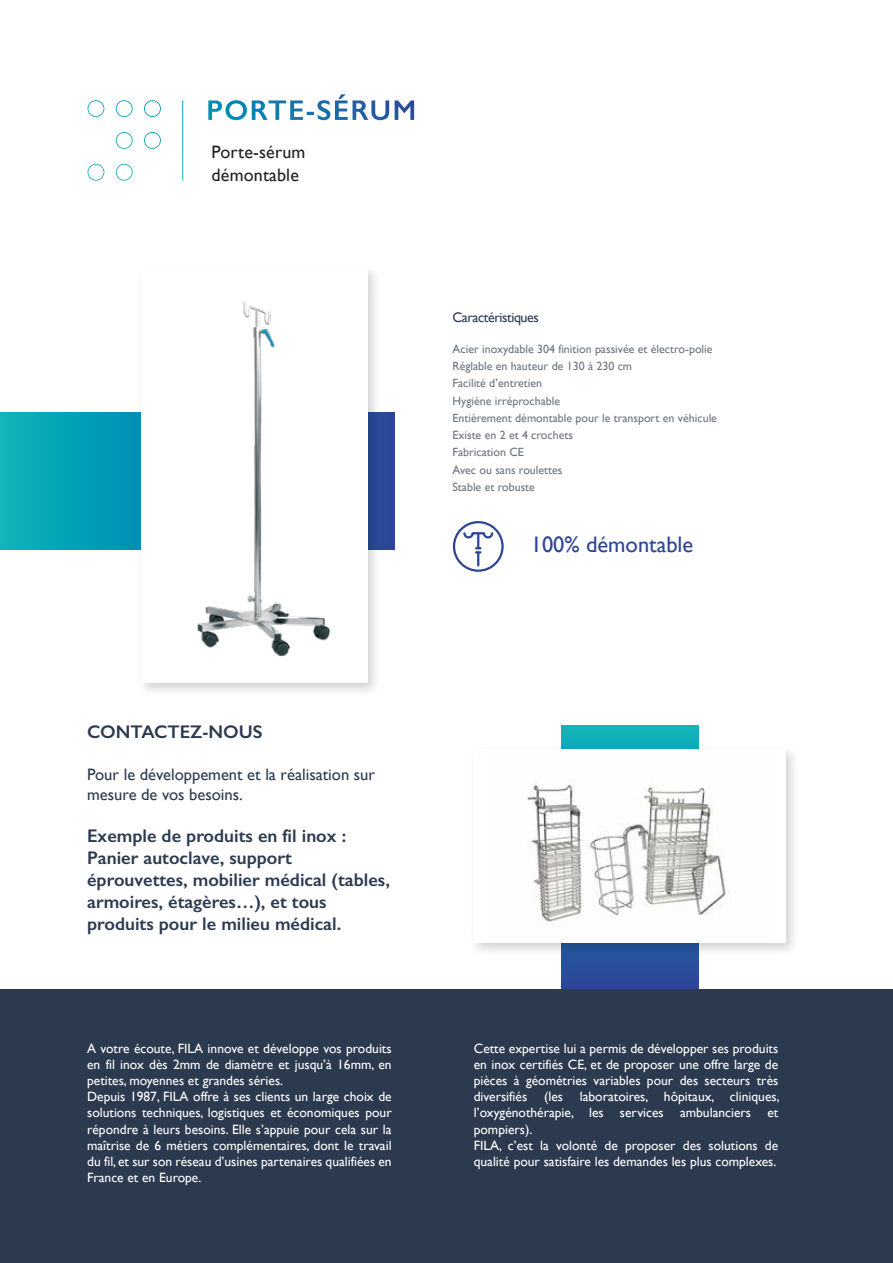
<style>
.page{position:relative;width:893px;height:1263px;background:#fff}
.page>*{position:absolute;margin:0;border:0;box-sizing:border-box;transform-origin:0 0}
.t1{font:22.5px "Gill Sans";color:#2d4595}
.t2{font:600 18.3px/22px "Gill Sans";color:#2c3a4f}
.t3{font:18px/22.5px "Gill Sans";letter-spacing:.01em;color:#222223}
.t4{font:16.5px/19.8px "Gill Sans";color:#2c3a4f}
.t5{font:13.95px "Gill Sans";letter-spacing:-.03em;color:#2c3a4f}
.t6{font:13.5px/16.2px "Gill Sans";color:#fff}
.t7{font:12px/17.2px "Gill Sans";color:#6c747f}
</style>
<div class="page">
<svg style="left:562px;top:725px;width:136px;height:264px;background:#216fa4"></svg>
<div style="left:0;top:989px;width:893px;height:274px;background:#2c3a4f"></div>
<svg style="left:0;top:413px;width:395px;height:136px;background:#06a3b7"></svg>
<img style="left:476px;top:741px;width:318px;height:219px">
<div style="left:474px;top:750px;width:312px;height:193px;background:#fff"></div>
<svg style="left:88px;top:94px;width:326px;height:87px"></svg>
<svg style="left:462px;top:532px;width:32px;height:33px"></svg>
<div style="left:453px;top:521px;width:51px;height:51px;border:2px solid #2d4595;border-radius:50%"></div>
<img style="left:527px;top:780px;width:202px;height:142px">
<img style="left:130px;top:289px;width:263px;height:394px">
<h3 class="t3" style="left:212px;top:141px;width:95px">Porte-sérum démontable</h3>
<p class="t5" style="left:452px;top:309px;width:88px">Caractéristiques</p>
<p class="t7" style="left:452px;top:340px;width:266px">Acier inoxydable 304 finition passivée et électro-polie<br>Réglable en hauteur de 130 à 230 cm<br>Facilité d’entretien<br>Hygiène irréprochable<br>Entièrement démontable pour le transport en véhicule<br>Existe en 2 et 4 crochets<br>Fabrication CE<br>Avec ou sans roulettes<br>Stable et robuste</p>
<h1 class="t1" style="left:531px;top:532px;width:164px">100% démontable</h1>
<h2 class="t2" style="left:87px;top:721px;width:177px">CONTACTEZ-NOUS</h2>
<p class="t4" style="left:87px;top:764px;width:289px">Pour le développement et la réalisation sur mesure de vos besoins.</p>
<h2 class="t2" style="left:87px;top:824px;width:304px">Exemple de produits en fil inox :<br>Panier autoclave, support éprouvettes, mobilier médical (tables, armoires, étagères…), et tous produits pour le milieu médical.</h2>
<p class="t6" style="left:87px;top:1040px;width:306px">A votre écoute, FILA innove et développe vos produits en fil inox dès 2mm de diamètre et jusqu’à 16mm, en petites, moyennes et grandes séries.<br>Depuis 1987, FILA offre à ses clients un large choix de solutions techniques, logistiques et économiques pour répondre à leurs besoins. Elle s’appuie pour cela sur la maîtrise de 6 métiers complémentaires, dont le travail du fil, et sur son réseau d’usines partenaires qualifiées en France et en Europe.</p>
<p class="t6" style="left:474px;top:1040px;width:307px">Cette expertise lui a permis de développer ses produits en inox certifiés CE, et de proposer une offre large de pièces à géométries variables pour des secteurs très diversifiés (les laboratoires, hôpitaux, cliniques, l’oxygénothérapie, les services ambulanciers et pompiers).<br>FILA, c’est la volonté de proposer des solutions de qualité pour satisfaire les demandes les plus complexes.</p>
</div>
